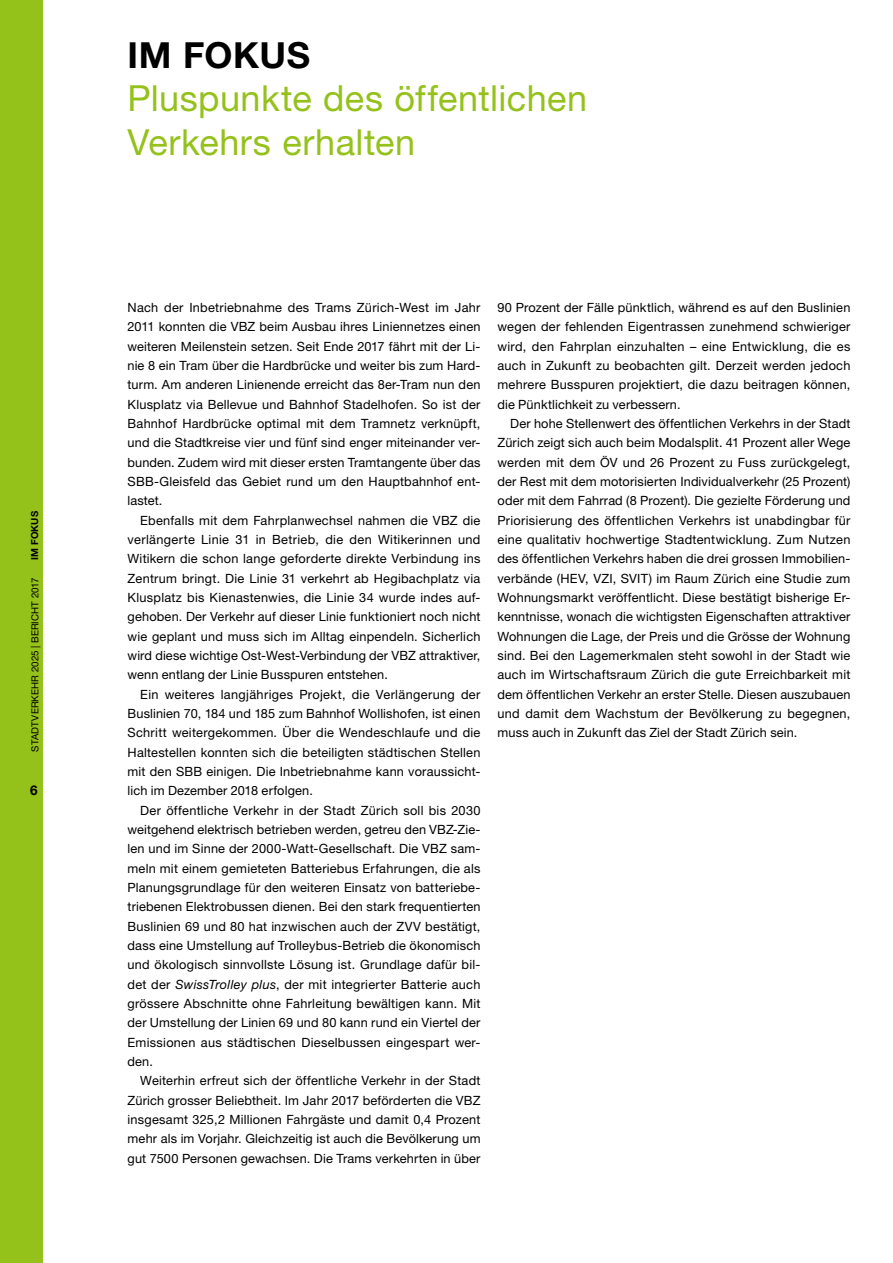
<style>
.page{position:relative;width:893px;height:1263px;background:#fff}
.page>*{position:absolute;margin:0;border:0;box-sizing:border-box;transform-origin:0 0}
.t1{font:36px/43.2px "Helvetica Neue LT Std";letter-spacing:.015em;color:#94c11a}
.t2{font:700 36px "Helvetica Neue LT Std";letter-spacing:.02em;color:#000}
.t3{font:700 13.5px "Helvetica Neue LT Std";color:#000}
.t4{font:12.75px/19.4px "Helvetica Neue LT Std";letter-spacing:.015em;color:#000;text-align:justify}
.t5{font:9.75px "Helvetica Neue LT Std";letter-spacing:.01em;color:#000}
.t6{font:700 9.75px "Helvetica Neue LT Std";letter-spacing:.02em;color:#000}
.s1{font-family:"Helvetica Neue";font-style:italic}
</style>
<div class="page">
<div style="left:0;top:0;width:43px;height:1263px;background:#94c11a"></div>
<p class="t6" style="left:29px;top:560px;width:51px;rotate:-90deg">IM FOKUS</p>
<p class="t5" style="left:29px;top:751px;width:176px;rotate:-90deg">STADTVERKEHR 2025 | BERICHT 2017</p>
<p class="t3" style="left:30px;top:782px;width:9px">6</p>
<h1 class="t2" style="left:128px;top:33px;width:184px">IM FOKUS</h1>
<h1 class="t1" style="left:128px;top:77px;width:461px">Pluspunkte des öffentlichen<br>Verkehrs erhalten</h1>
<p class="t4" style="left:128px;top:297px;width:354px">Nach der Inbetriebnahme des Trams Zürich-West im Jahr 2011 konnten die VBZ beim Ausbau ihres Liniennetzes einen weiteren Meilenstein setzen. Seit Ende 2017 fährt mit der Li&shy;nie 8 ein Tram über die Hardbrücke und weiter bis zum Hard&shy;turm. Am anderen Linienende erreicht das 8er-Tram nun den Klusplatz via Bellevue und Bahnhof Stadelhofen. So ist der Bahnhof Hardbrücke optimal mit dem Tramnetz verknüpft, und die Stadtkreise vier und fünf sind enger miteinander ver&shy;bunden. Zudem wird mit dieser ersten Tramtangente über das SBB-Gleisfeld das Gebiet rund um den Hauptbahnhof ent&shy;lastet.</p>
<p class="t4" style="left:128px;top:510px;width:354px;text-indent:13px">Ebenfalls mit dem Fahrplanwechsel nahmen die VBZ die verlängerte Linie 31 in Betrieb, die den Witikerinnen und Witikern die schon lange geforderte direkte Verbindung ins Zentrum bringt. Die Linie 31 verkehrt ab Hegibachplatz via Klusplatz bis Kienastenwies, die Linie 34 wurde indes auf&shy;gehoben. Der Verkehr auf dieser Linie funktioniert noch nicht wie geplant und muss sich im Alltag einpendeln. Sicherlich wird diese wichtige Ost-West-Verbindung der VBZ attraktiver, wenn entlang der Linie Busspuren entstehen.</p>
<p class="t4" style="left:128px;top:684px;width:354px;text-indent:13px">Ein weiteres langjähriges Projekt, die Verlängerung der Buslinien 70, 184 und 185 zum Bahnhof Wollishofen, ist einen Schritt weitergekommen. Über die Wendeschlaufe und die Haltestellen konnten sich die beteiligten städtischen Stellen mit den SBB einigen. Die Inbetriebnahme kann voraussicht&shy;lich im Dezember 2018 erfolgen.</p>
<p class="t4" style="left:128px;top:800px;width:354px;text-indent:13px">Der öffentliche Verkehr in der Stadt Zürich soll bis 2030 weitgehend elektrisch betrieben werden, getreu den VBZ-Zie&shy;len und im Sinne der 2000-Watt-Gesellschaft. Die VBZ sam&shy;meln mit einem gemieteten Batteriebus Erfahrungen, die als Planungsgrundlage für den weiteren Einsatz von batteriebe&shy;triebenen Elektrobussen dienen. Bei den stark frequentierten Buslinien 69 und 80 hat inzwischen auch der ZVV bestätigt, dass eine Umstellung auf Trolleybus-Betrieb die ökonomisch und ökologisch sinnvollste Lösung ist. Grundlage dafür bil&shy;det der <span class="s1">SwissTrolley plus</span>, der mit integrierter Batterie auch grössere Abschnitte ohne Fahrleitung bewältigen kann. Mit der Umstellung der Linien 69 und 80 kann rund ein Viertel der Emissionen aus städtischen Dieselbussen eingespart wer&shy;den.</p>
<p class="t4" style="left:128px;top:1071px;width:354px;text-indent:13px">Weiterhin erfreut sich der öffentliche Verkehr in der Stadt Zürich grosser Beliebtheit. Im Jahr 2017 beförderten die VBZ insgesamt 325,2 Millionen Fahrgäste und damit 0,4 Prozent mehr als im Vorjahr. Gleichzeitig ist auch die Bevölkerung um gut 7500 Personen gewachsen. Die Trams verkehrten in über</p>
<p class="t4" style="left:497px;top:297px;width:354px">90 Prozent der Fälle pünktlich, während es auf den Buslinien wegen der fehlenden Eigentrassen zunehmend schwieriger wird, den Fahrplan einzuhalten – eine Entwicklung, die es auch in Zukunft zu beobachten gilt. Derzeit werden jedoch mehrere Busspuren projektiert, die dazu beitragen können, die Pünktlichkeit zu verbessern.</p>
<p class="t4" style="left:497px;top:413px;width:354px;text-indent:13px">Der hohe Stellenwert des öffentlichen Verkehrs in der Stadt Zürich zeigt sich auch beim Modalsplit. 41 Prozent aller Wege werden mit dem ÖV und 26 Prozent zu Fuss zurückgelegt, der Rest mit dem motorisierten Individualverkehr (25 Prozent) oder mit dem Fahrrad (8 Prozent). Die gezielte Förderung und Priorisierung des öffentlichen Verkehrs ist unabdingbar für eine qualitativ hochwertige Stadtentwicklung. Zum Nutzen des öffentlichen Verkehrs haben die drei grossen Immobilien&shy;verbände (HEV, VZI, SVIT) im Raum Zürich eine Studie zum Wohnungsmarkt veröffentlicht. Diese bestätigt bisherige Er&shy;kenntnisse, wonach die wichtigsten Eigenschaften attraktiver Wohnungen die Lage, der Preis und die Grösse der Wohnung sind. Bei den Lagemerkmalen steht sowohl in der Stadt wie auch im Wirtschaftsraum Zürich die gute Erreichbarkeit mit dem öffentlichen Verkehr an erster Stelle. Diesen auszubauen und damit dem Wachstum der Bevölkerung zu begegnen, muss auch in Zukunft das Ziel der Stadt Zürich sein.</p>
</div>
